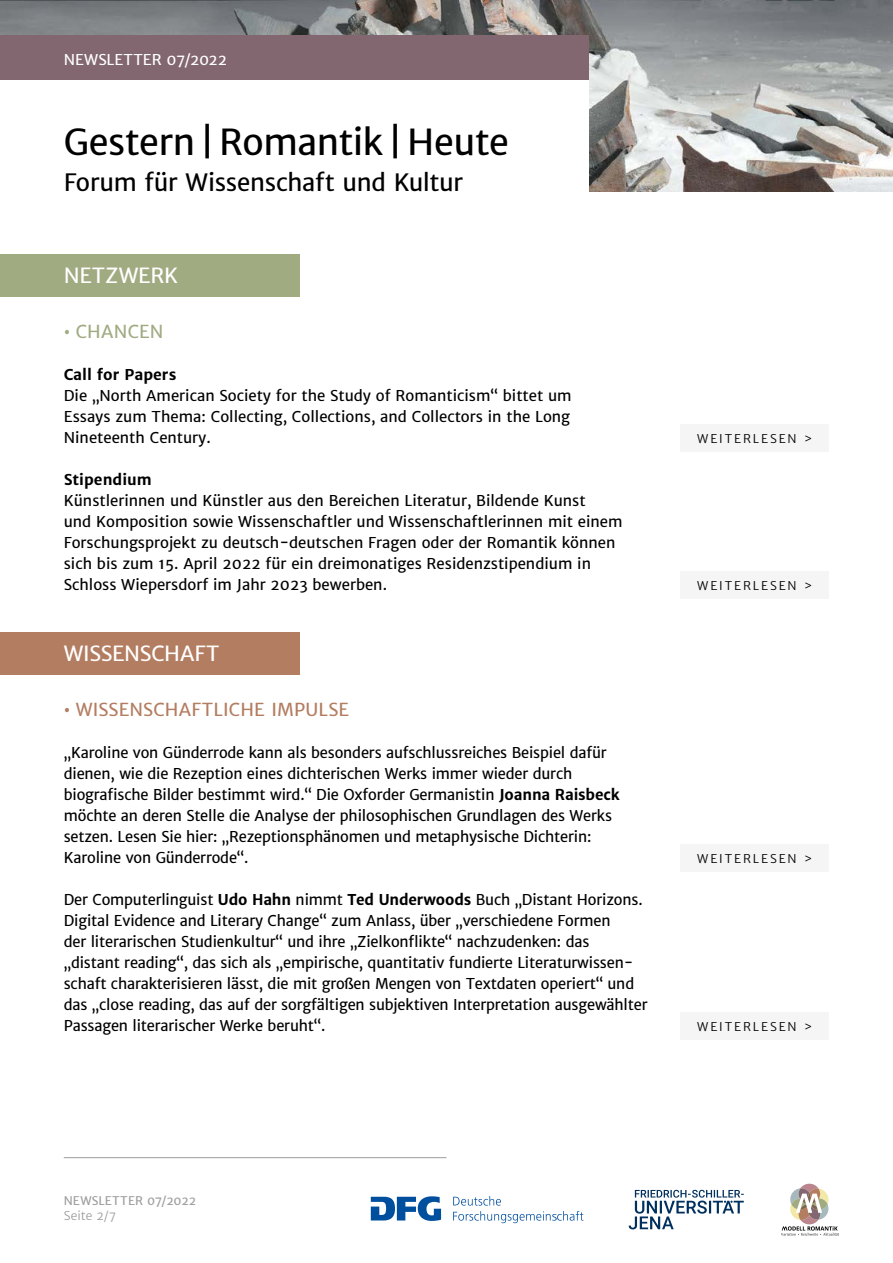
<style>
.page{position:relative;width:893px;height:1263px;background:#fff}
.page>*{position:absolute;margin:0;border:0;box-sizing:border-box;transform-origin:0 0}
.t1{font:36px "Merriweather Sans";letter-spacing:-.015em;color:#000}
.t2{font:24px "Merriweather Sans";letter-spacing:-.015em;color:#000}
.t3{font:21px "Merriweather Sans";letter-spacing:-.01em;color:#fff}
.t4{font:18px "Merriweather Sans";letter-spacing:.005em;color:#b37d61}
.t5{font:18px "Merriweather Sans";letter-spacing:.01em;color:#a1ab82}
.t6{font:15px/21px "Merriweather Sans";letter-spacing:-.01em;color:#000}
.t7{font:700 15px "Merriweather Sans";color:#000}
.t8{font:15px "Merriweather Sans";letter-spacing:-.005em;color:#fff}
.t9{font:12px "Merriweather Sans";letter-spacing:.155em;color:#000}
.t10{font:12px "Merriweather Sans";letter-spacing:.005em;color:#9d9d9c}
.t11{font:12px "Merriweather Sans";letter-spacing:.005em;color:#9d9d9c}
.s1{font-weight:700}
</style>
<div class="page">
<img style="left:0;top:0;width:893px;height:191px">
<div style="left:0;top:35px;width:589px;height:111px;background:#826670"></div>
<div style="left:0;top:81px;width:589px;height:118px;background:#fff"></div>
<svg style="left:629px;top:1190px;width:115px;height:39px"></svg>
<svg style="left:371px;top:1196px;width:70px;height:25px"></svg>
<svg style="left:453px;top:1196px;width:48px;height:9px"></svg>
<svg style="left:453px;top:1211px;width:130px;height:12px"></svg>
<svg style="left:781px;top:1184px;width:58px;height:51px"></svg>
<hr style="left:64px;top:1157px;width:382px;height:1px;background:#9d9d9c">
<div style="left:680px;top:424px;width:149px;height:28px;background:#f4f5f4"></div>
<div style="left:680px;top:571px;width:149px;height:28px;background:#f4f5f4"></div>
<div style="left:0;top:254px;width:300px;height:42px;background:#a1ab82"></div>
<div style="left:0;top:632px;width:300px;height:42px;background:#b37d61"></div>
<div style="left:680px;top:844px;width:149px;height:28px;background:#f4f5f4"></div>
<div style="left:680px;top:1012px;width:149px;height:28px;background:#f4f5f4"></div>
<p class="t8" style="left:64px;top:50px;width:165px">NEWSLETTER 07/2022</p>
<h1 class="t1" style="left:64px;top:119px;width:447px">Gestern|Romantik|Heute</h1>
<h2 class="t2" style="left:64px;top:167px;width:401px">Forum für Wissenschaft und Kultur</h2>
<h3 class="t3" style="left:64px;top:262px;width:116px">NETZWERK</h3>
<p class="t5" style="left:64px;top:320px;width:101px"><sup>.</sup> CHANCEN</p>
<p class="t7" style="left:64px;top:365px;width:114px">Call for Papers</p>
<p class="t6" style="left:64px;top:385px;width:509px;text-align:justify">Die „North American Society for the Study of Romanticism“ bittet um Essays zum Thema: Collecting, Collections, and Collectors in the Long Nineteenth Century.</p>
<p class="t7" style="left:64px;top:470px;width:90px">Stipendium</p>
<p class="t6" style="left:64px;top:490px;width:560px">Künstlerinnen und Künstler aus den Bereichen Literatur, Bildende Kunst<br>und Komposition sowie Wissenschaftler und Wissenschaftlerinnen mit einem Forschungsprojekt zu deutsch-deutschen Fragen oder der Romantik können sich bis zum 15. April 2022 für ein dreimonatiges Residenzstipendium in Schloss Wiepersdorf im Jahr 2023 bewerben.</p>
<h3 class="t3" style="left:64px;top:640px;width:157px">WISSENSCHAFT</h3>
<p class="t4" style="left:64px;top:698px;width:287px"><sup>.</sup> WISSENSCHAFTLICHE IMPULSE</p>
<p class="t6" style="left:64px;top:742px;width:557px">„Karoline von Günderrode kann als besonders aufschlussreiches Beispiel dafür dienen, wie die Rezeption eines dichterischen Werks immer wieder durch biografische Bilder bestimmt wird.“ Die Oxforder Germanistin <span class="s1">Joanna Raisbeck </span>möchte an deren Stelle die Analyse der philosophischen Grundlagen des Werks setzen. Lesen Sie hier: „Rezeptionsphänomen und metaphysische Dichterin:<br>Karoline von Günderrode“.</p>
<p class="t6" style="left:64px;top:889px;width:585px">Der Computerlinguist <span class="s1">Udo Hahn</span> nimmt <span class="s1">Ted Underwoods</span> Buch „Distant Horizons.<br>Digital Evidence and Literary Change“ zum Anlass, über „verschiedene Formen<br>der literarischen Studienkultur“ und ihre „Zielkonflikte“ nachzudenken: das „distant reading“, das sich als „empirische, quantitativ fundierte Literaturwissen&shy;schaft charakterisieren lässt, die mit großen Mengen von Textdaten operiert“ und das „close reading, das auf der sorgfältigen subjektiven Interpretation ausgewählter Passagen literarischer Werke beruht“.</p>
<p class="t9" style="left:697px;top:432px;width:116px">WEITERLESEN &gt;</p>
<p class="t9" style="left:697px;top:579px;width:116px">WEITERLESEN &gt;</p>
<p class="t9" style="left:697px;top:852px;width:116px">WEITERLESEN &gt;</p>
<p class="t9" style="left:697px;top:1020px;width:116px">WEITERLESEN &gt;</p>
<p class="t10" style="left:64px;top:1193px;width:134px">NEWSLETTER 07/2022</p>
<p class="t11" style="left:64px;top:1209px;width:54px">Seite 2/7</p>
</div>
